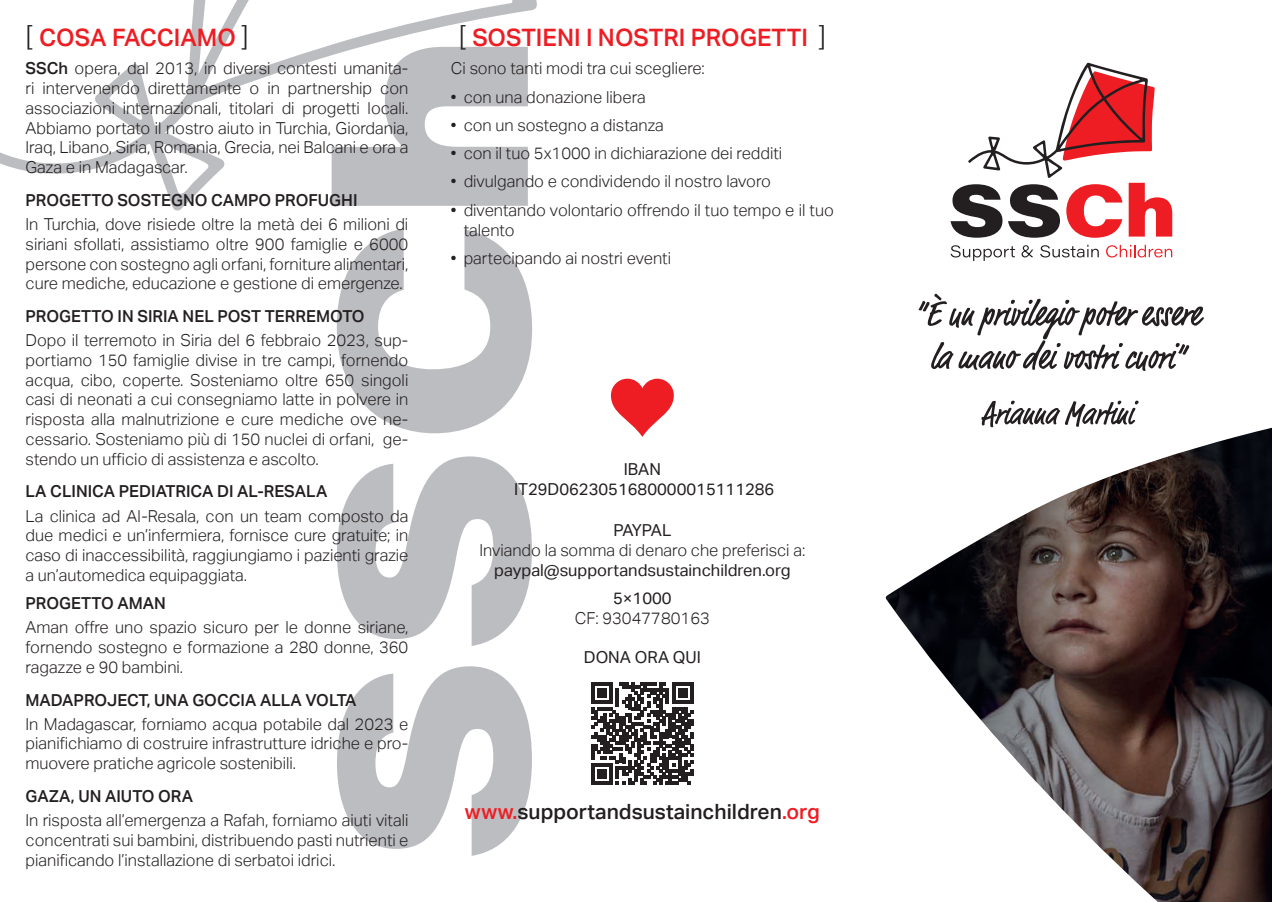
<style>
.page{position:relative;width:1272px;height:902px;background:#fff}
.page>*{position:absolute;margin:0;border:0;box-sizing:border-box;transform-origin:0 0}
.t1{font:500 24px "Aktiv Grotesk";color:#ee1d23}
.t2{font:500 21px "Aktiv Grotesk";color:#231f20}
.t3{font:300 16.5px/19.8px "Aktiv Grotesk";color:#231f20;text-align:justify}
.t4{font:500 16.5px "Aktiv Grotesk";color:#231f20}
.t5{font:16.5px/19.8px "Aktiv Grotesk";color:#231f20;text-align:center}
.s1{font-weight:300;font-size:28.5px;color:#231f20}
.s2{font-weight:500}
.s3{color:#ee1d23}
</style>
<div class="page">
<svg style="left:0;top:0;width:537px;height:211px"></svg>
<svg style="left:337px;top:666px;width:195px;height:189px"></svg>
<svg style="left:337px;top:456px;width:195px;height:190px"></svg>
<svg style="left:337px;top:229px;width:195px;height:204px"></svg>
<svg style="left:331px;top:47px;width:197px;height:159px"></svg>
<svg style="left:950px;top:245px;width:65px;height:16px"></svg>
<svg style="left:1021px;top:245px;width:12px;height:12px"></svg>
<svg style="left:1040px;top:245px;width:58px;height:12px"></svg>
<svg style="left:1106px;top:245px;width:66px;height:12px"></svg>
<svg style="left:950px;top:63px;width:222px;height:175px"></svg>
<svg style="left:981px;top:400px;width:157px;height:27px"></svg>
<svg style="left:918px;top:294px;width:285px;height:77px"></svg>
<svg style="left:611px;top:378px;width:62px;height:59px"></svg>
<svg style="left:591px;top:682px;width:102px;height:102px"></svg>
<img style="left:885px;top:427px;width:386px;height:474px">
<h1 class="t1" style="left:26px;top:24px;width:224px"><span class="s1">[</span> COSA FACCIAMO <span class="s1">]</span></h1>
<p class="t3" style="left:26px;top:59px;width:384px"><span class="s2">SSCh</span> opera, dal 2013, in diversi contesti umanita&shy;ri intervenendo direttamente o in partnership con associazioni internazionali, titolari di progetti locali.<br>Abbiamo portato il nostro aiuto in Turchia, Giordania, Iraq, Libano, Siria, Romania, Grecia, nei Balcani e ora a Gaza e in Madagascar.</p>
<p class="t4" style="left:26px;top:190px;width:333px">PROGETTO SOSTEGNO CAMPO PROFUGHI</p>
<p class="t3" style="left:26px;top:214px;width:384px">In Turchia, dove risiede oltre la metà dei 6 milioni di siriani sfollati, assistiamo oltre 900 famiglie e 6000 persone con sostegno agli orfani, forniture alimentari, cure mediche, educazione e gestione di emergenze.</p>
<p class="t4" style="left:26px;top:306px;width:341px">PROGETTO IN SIRIA NEL POST TERREMOTO</p>
<p class="t3" style="left:26px;top:330px;width:384px">Dopo il terremoto in Siria del 6 febbraio 2023, sup&shy;portiamo 150 famiglie divise in tre campi, fornendo acqua, cibo, coperte. Sosteniamo oltre 650 singoli casi di neonati a cui consegniamo latte in polvere in risposta alla malnutrizione e cure mediche ove ne&shy;cessario. Sosteniamo più di 150 nuclei di orfani, ge&shy;stendo un ufficio di assistenza e ascolto.</p>
<p class="t4" style="left:26px;top:482px;width:303px">LA CLINICA PEDIATRICA DI AL-RESALA</p>
<p class="t3" style="left:26px;top:506px;width:384px">La clinica ad Al-Resala, con un team composto da due medici e un’infermiera, fornisce cure gratuite; in caso di inaccessibilità, raggiungiamo i pazienti grazie a un’automedica equipaggiata.</p>
<p class="t4" style="left:26px;top:594px;width:142px">PROGETTO AMAN</p>
<p class="t3" style="left:26px;top:617px;width:384px">Aman offre uno spazio sicuro per le donne siriane, fornendo sostegno e formazione a 280 donne, 360 ragazze e 90 bambini.</p>
<p class="t4" style="left:26px;top:690px;width:332px">MADAPROJECT, UNA GOCCIA ALLA VOLTA</p>
<p class="t3" style="left:26px;top:714px;width:384px">In Madagascar, forniamo acqua potabile dal 2023 e pianifichiamo di costruire infrastrutture idriche e pro&shy;muovere pratiche agricole sostenibili.</p>
<p class="t4" style="left:26px;top:786px;width:169px">GAZA, UN AIUTO ORA</p>
<p class="t3" style="left:26px;top:810px;width:384px">In risposta all’emergenza a Rafah, forniamo aiuti vitali concentrati sui bambini, distribuendo pasti nutrienti e pianificando l’installazione di serbatoi idrici.</p>
<h1 class="t1" style="left:459px;top:24px;width:369px"><span class="s1">[</span> SOSTIENI I NOSTRI PROGETTI <span class="s1">]</span></h1>
<p class="t3" style="left:451px;top:59px;width:255px">Ci sono tanti modi tra cui scegliere:</p>
<p class="t3" style="left:451px;top:87px;width:196px">• con una donazione libera</p>
<p class="t3" style="left:451px;top:115px;width:214px">• con un sostegno a distanza</p>
<p class="t3" style="left:451px;top:143px;width:333px">• con il tuo 5x1000 in dichiarazione dei redditi</p>
<p class="t3" style="left:451px;top:172px;width:321px">• divulgando e condividendo il nostro lavoro</p>
<p class="t3" style="left:463px;top:200px;width:371px;text-indent:-13px">• diventando volontario offrendo il tuo tempo e il tuo talento</p>
<p class="t3" style="left:451px;top:248px;width:221px">• partecipando ai nostri eventi</p>
<p class="t5" style="left:514px;top:459px;width:262px">IBAN<br>IT29D0623051680000015111286</p>
<p class="t5" style="left:613px;top:520px;width:59px">PAYPAL</p>
<p class="t3" style="left:479px;top:540px;width:327px">Inviando la somma di denaro che preferisci a:</p>
<p class="t5" style="left:494px;top:555px;width:298px;line-height:28.3px">paypal@supportandsustainchildren.org<br>5×1000</p>
<p class="t3" style="left:575px;top:608px;width:136px">CF: 93047780163</p>
<p class="t5" style="left:584px;top:647px;width:118px">DONA ORA QUI</p>
<p class="t2" style="left:465px;top:799px;width:356px"><span class="s3">www.</span>supportandsustainchildren<span class="s3">.org</span></p>
</div>
